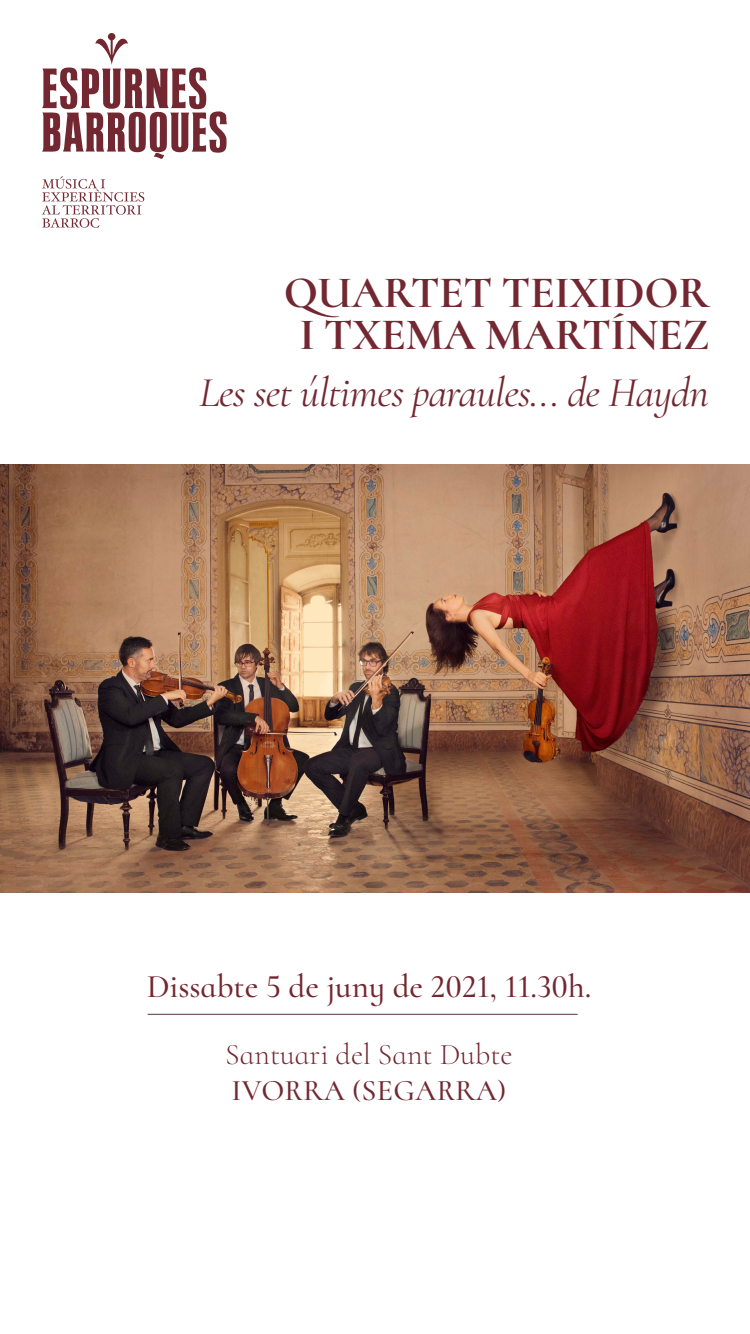
<style>
.page{position:relative;width:750px;height:1334px;background:#fff}
.page>*{position:absolute;margin:0;border:0;box-sizing:border-box;transform-origin:0 0}
.t1{font:700 45px "Cormorant Infant";letter-spacing:-.01em;color:#732831}
.t2{font:italic 42.4px "Cormorant Infant";letter-spacing:-.02em;color:#732831}
.t3{font:500 33px "Cormorant Infant";color:#732831}
.t4{font:300 30px "Cormorant Infant";color:#732831}
.t5{font:500 30px "Cormorant Infant";letter-spacing:.01em;color:#732831}
</style>
<div class="page">
<svg style="left:42px;top:176px;width:102px;height:52px"></svg>
<svg style="left:42px;top:33px;width:185px;height:126px"></svg>
<hr style="left:148px;top:1014px;width:430px;height:1px;background:#5c333a">
<img style="left:0;top:465px;width:750px;height:428px">
<p class="t1" style="left:284px;top:264px;width:427px">QUARTET TEIXIDOR</p>
<p class="t1" style="left:299px;top:306px;width:412px">I TXEMA MARTÍNEZ</p>
<p class="t2" style="left:199px;top:367px;width:511px">Les set últimes paraules... de Haydn</p>
<p class="t3" style="left:147px;top:966px;width:446px">Dissabte 5 de juny de 2021, 11.30h.</p>
<p class="t4" style="left:225px;top:1036px;width:289px">Santuari del Sant Dubte</p>
<p class="t5" style="left:232px;top:1072px;width:276px">IVORRA (SEGARRA)</p>
</div>
